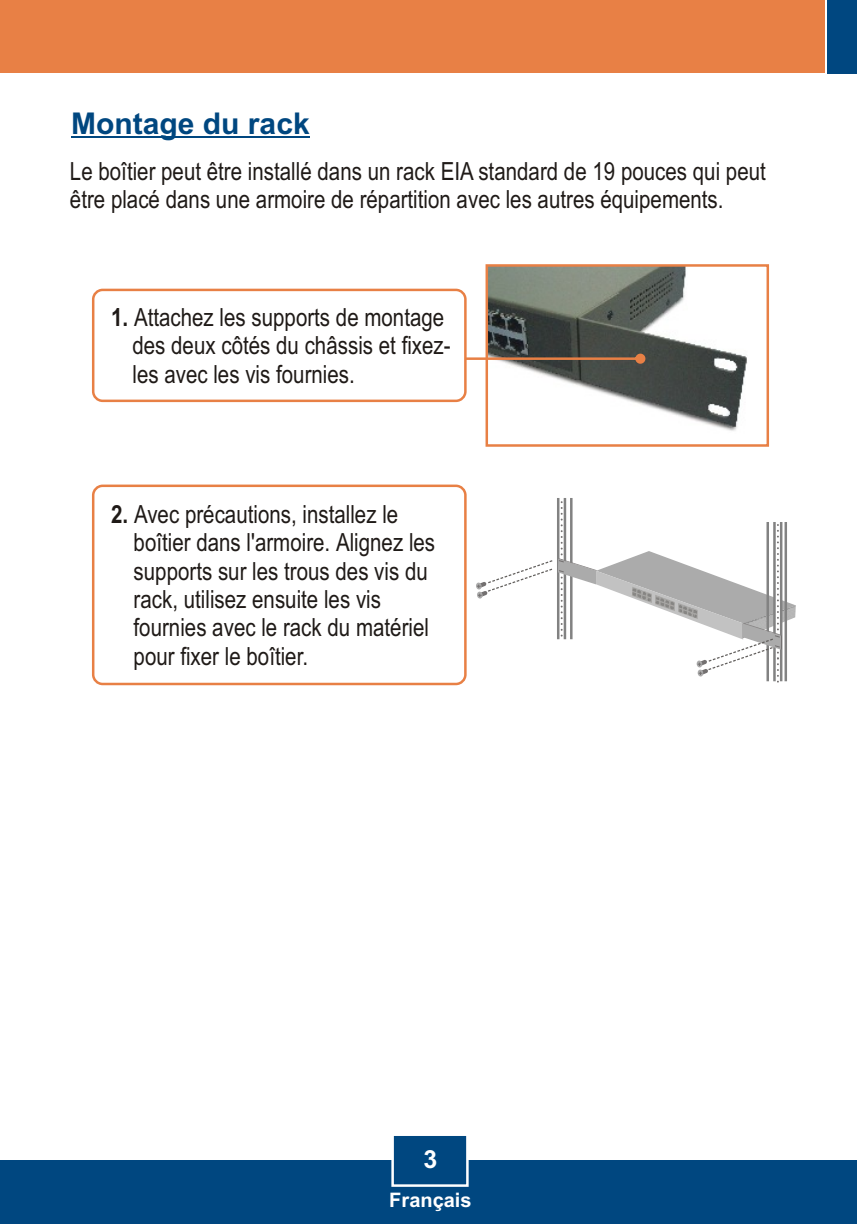
<style>
.page{position:relative;width:857px;height:1224px;background:#fff}
.page>*{position:absolute;margin:0;border:0;box-sizing:border-box;transform-origin:0 0}
.t1{font:700 30px "Arial";color:#004780}
.t2{font:25px/28.2px "Arial Narrow";color:#1f1a17}
.t3{font:700 25px "Arial";color:#fff}
.t4{font:700 20px "Arial";color:#fff}
.s1{font-weight:700}
</style>
<div class="page">
<img style="left:488px;top:267px;width:259px;height:164px">
<div style="left:485px;top:264px;width:283px;height:183px;border:2px solid #e88045"></div>
<svg style="left:466px;top:354px;width:179px;height:10px;background:#8a6f5c"></svg>
<div style="left:0;top:1160px;width:856px;height:64px;background:#004780"></div>
<div style="left:0;top:0;width:824px;height:73px;background:#e88045"></div>
<div style="left:827px;top:0;width:29px;height:73px;background:#004780"></div>
<svg style="left:391px;top:1136px;width:78px;height:51px"></svg>
<div style="left:92px;top:289px;width:374px;height:113px;background:#fff;border:3px solid #e88045;border-radius:9px"></div>
<div style="left:92px;top:484px;width:374px;height:201px;background:#fff;border:3px solid #e88045;border-radius:9px"></div>
<hr style="left:71px;top:137px;width:238px;height:1px;background:#004780">
<hr style="left:556px;top:498px;width:3px;height:141px;background:#828282">
<hr style="left:563px;top:498px;width:3px;height:141px;background:#828282">
<hr style="left:569px;top:498px;width:3px;height:141px;background:#828282">
<svg style="left:476px;top:501px;width:319px;height:181px"></svg>
<p class="t1" style="left:71px;top:112px;width:240px">Montage du rack</p>
<p class="t2" style="left:70px;top:159px;width:697px">Le boîtier peut être installé dans un rack EIA standard de 19 pouces qui peut être placé dans une armoire de répartition avec les autres équipements.</p>
<p class="t2" style="left:132px;top:305px;width:319px;text-indent:-21px"><span class="s1">1.</span> Attachez les supports de montage des deux côtés du châssis et fixez&shy;les avec les vis fournies.</p>
<p class="t2" style="left:133px;top:502px;width:303px;text-indent:-22px"><span class="s1">2.</span> Avec précautions, installez le boîtier dans l'armoire. Alignez les supports sur les trous des vis du rack, utilisez ensuite les vis fournies avec le rack du matériel pour fixer le boîtier.</p>
<p class="t3" style="left:423px;top:1150px;width:15px">3</p>
<p class="t4" style="left:389px;top:1192px;width:84px">Français</p>
</div>
